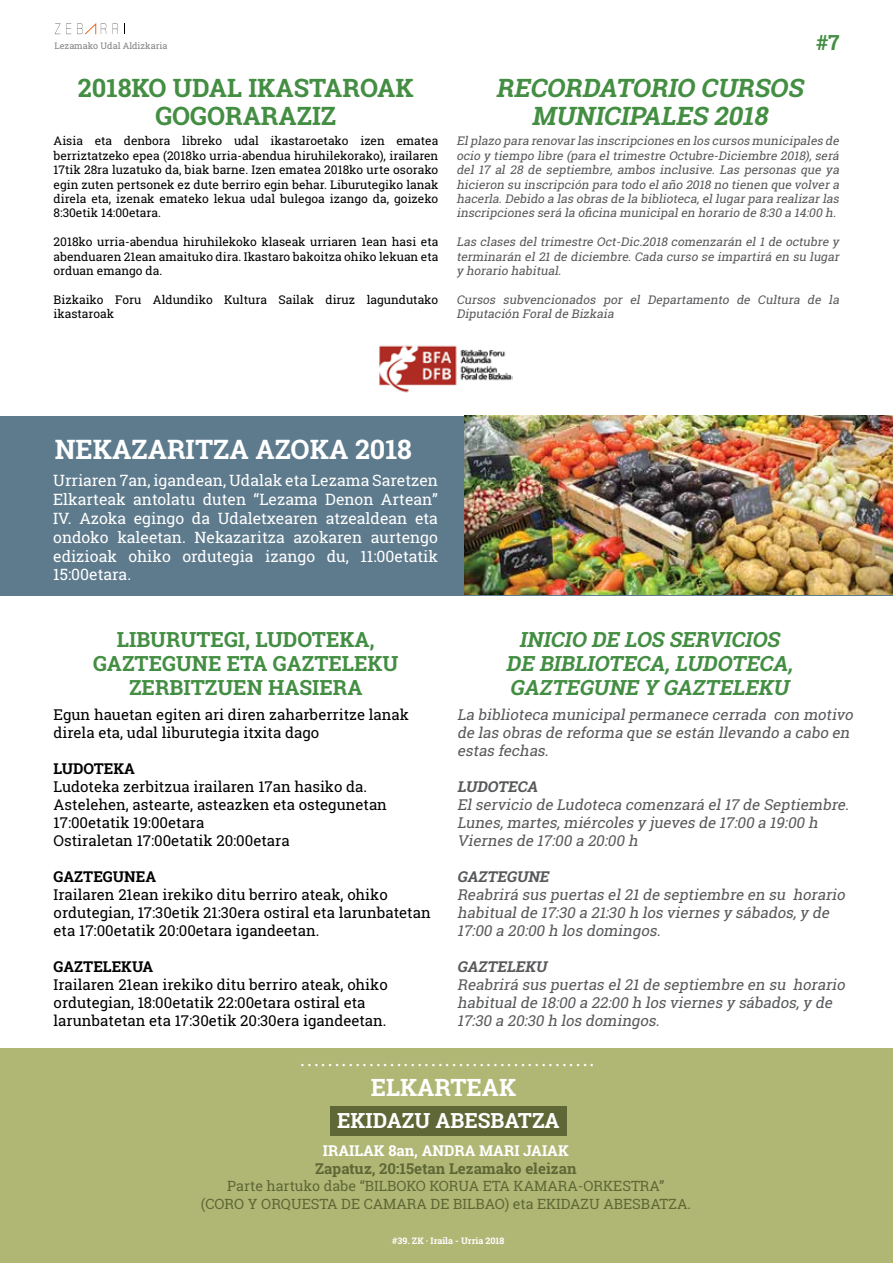
<style>
.page{position:relative;width:893px;height:1263px;background:#fff}
.page>*{position:absolute;margin:0;border:0;box-sizing:border-box;transform-origin:0 0}
.t1{font:700 27px "Roboto Slab";color:#fff}
.t2{font:italic 700 25.5px/28.5px "Roboto Slab";color:#438e42;text-align:center}
.t3{font:700 25.5px/28.5px "Roboto Slab";color:#438e42;text-align:center}
.t4{font:700 24px "Roboto Slab";color:#fff}
.t5{font:italic 700 21px/24px "Roboto Slab";color:#438e42;text-align:center}
.t6{font:700 21px/24px "Roboto Slab";color:#438e42;text-align:center}
.t7{font:21px "Minion Pro";color:#fff}
.t8{font:700 21px "Roboto Slab";color:#fff}
.t9{font:15.75px/18.9px "Roboto Slab";color:#fff;text-align:justify}
.t10{font:15px/18px "Roboto Slab";color:#000}
.t11{font:italic 15px/18px "Roboto Slab";color:#58595b}
.t12{font:700 15px "Roboto Slab";color:#5f6737}
.t13{font:700 15px "Roboto Slab";color:#000}
.t14{font:italic 700 15px "Roboto Slab";color:#58595b}
.t15{font:700 15px "Roboto Slab";color:#fff}
.t16{font:14.25px/18px "Roboto Slab";color:#5f6737;text-align:center}
.t17{font:italic 12px/14.4px "Roboto Slab";color:#58595b;text-align:justify}
.t18{font:12px/14.4px "Roboto Slab";color:#000;text-align:justify}
.t19{font:700 9px "Roboto Slab";color:#fff}
.t20{font:9px "Roboto Slab";color:#808285}
</style>
<div class="page">
<div style="left:1px;top:416px;width:892px;height:180px;background:#5e7b8d"></div>
<div style="left:0;top:1048px;width:893px;height:215px;background:#b0b775"></div>
<div style="left:330px;top:1106px;width:237px;height:29px;background:#5f6737"></div>
<img style="left:379px;top:345px;width:134px;height:48px">
<img style="left:465px;top:416px;width:428px;height:178px">
<svg style="left:55px;top:23px;width:5px;height:11px"></svg>
<svg style="left:66px;top:23px;width:5px;height:11px"></svg>
<svg style="left:113px;top:23px;width:5px;height:11px"></svg>
<svg style="left:77px;top:23px;width:29px;height:12px"></svg>
<p class="t20" style="left:54px;top:40px;width:114px">Lezamako Udal Aldizkaria</p>
<h2 class="t3" style="left:78px;top:73px;width:338px">2018KO UDAL IKASTAROAK<br>GOGORARAZIZ</h2>
<p class="t18" style="left:54px;top:134px;width:386px">Aisia eta denbora libreko udal ikastaroetako izen ematea berriztatzeko epea (2018ko urria-abendua hiruhilekorako), irailaren 17tik 28ra luzatuko da, biak barne. Izen ematea 2018ko urte osorako egin zuten pertsonek ez dute berriro egin behar. Liburutegiko lanak direla eta, izenak emateko lekua udal bulegoa izango da, goizeko 8:30etik 14:00etara.</p>
<p class="t18" style="left:54px;top:234px;width:386px">2018ko urria-abendua hiruhilekoko klaseak urriaren 1ean hasi eta abenduaren 21ean amaituko dira. Ikastaro bakoitza ohiko lekuan eta orduan emango da.</p>
<p class="t18" style="left:54px;top:292px;width:386px">Bizkaiko Foru Aldundiko Kultura Sailak diruz lagundutako ikastaroak</p>
<h3 class="t6" style="left:816px;top:30px;width:25px">#7</h3>
<h2 class="t2" style="left:496px;top:73px;width:314px">RECORDATORIO CURSOS<br>MUNICIPALES 2018</h2>
<p class="t17" style="left:456px;top:134px;width:387px">Elplazo para renovarlas inscripciones en los cursos municipales de ocio y tiempo libre (para eltrimestre Octubre-Diciembre 2018),será del 17 al 28 de septiembre, ambos inclusive. Las personas que ya hicieron su inscripción para todo elaño 2018 no tienen que volvera hacerla.Debido a las obras de la biblioteca,ellugarpara realizarlas inscripciones será la oficina municipalen horario de 8:30 a 14:00 h.</p>
<p class="t17" style="left:456px;top:234px;width:387px">Las clases del trimestre Oct-Dic.2018 comenzarán el 1 de octubre y terminarán el21de diciembre.Cada curso se impartirá en su lugar y horario habitual.</p>
<p class="t17" style="left:456px;top:292px;width:387px">Cursos subvencionados por el Departamento de Cultura de la<br>Diputación Foralde Bizkaia</p>
<h1 class="t1" style="left:55px;top:430px;width:359px">NEKAZARITZA AZOKA 2018</h1>
<p class="t9" style="left:53px;top:471px;width:386px">Urriaren 7an, igandean, Udalak eta Lezama Saretzen Elkarteak antolatu duten “Lezama Denon Artean” IV. Azoka egingo da Udaletxearen atzealdean eta ondoko kaleetan. Nekazaritza azokaren aurtengo edizioak ohiko ordutegia izango du, 11:00etatik 15:00etara.</p>
<h3 class="t6" style="left:93px;top:627px;width:307px">LIBURUTEGI, LUDOTEKA,<br>GAZTEGUNE ETA GAZTELEKU<br>ZERBITZUEN HASIERA</h3>
<p class="t10" style="left:54px;top:705px;width:357px">Egun hauetan egiten ari diren zaharberritze lanak direla eta, udal liburutegia itxita dago</p>
<p class="t13" style="left:54px;top:758px;width:83px">LUDOTEKA</p>
<p class="t10" style="left:54px;top:777px;width:335px">Ludoteka zerbitzua irailaren 17an hasiko da.<br>Astelehen, astearte, asteazken eta ostegunetan 17:00etatik 19:00etara<br>Ostiraletan 17:00etatik 20:00etara</p>
<p class="t13" style="left:54px;top:866px;width:104px">GAZTEGUNEA</p>
<p class="t10" style="left:54px;top:885px;width:379px">Irailaren 21ean irekiko ditu berriro ateak, ohiko ordutegian, 17:30etik 21:30era ostiral eta larunbatetan eta 17:00etatik 20:00etara igandeetan.</p>
<p class="t13" style="left:54px;top:956px;width:101px">GAZTELEKUA</p>
<p class="t10" style="left:54px;top:975px;width:336px">Irailaren 21ean irekiko ditu berriro ateak, ohiko ordutegian, 18:00etatik 22:00etara ostiral eta larunbatetan eta 17:30etik 20:30era igandeetan.</p>
<h3 class="t5" style="left:506px;top:627px;width:293px">INICIO DE LOS SERVICIOS<br>DE BIBLIOTECA,LUDOTECA,<br>GAZTEGUNE Y GAZTELEKU</h3>
<p class="t11" style="left:457px;top:705px;width:401px">La biblioteca municipalpermanece cerrada con motivo de las obras de reforma que se están llevando a cabo en estas fechas.</p>
<p class="t14" style="left:457px;top:776px;width:86px">LUDOTECA</p>
<p class="t11" style="left:457px;top:795px;width:397px">Elservicio de Ludoteca comenzará el17 de Septiembre.<br>Lunes,martes,miércoles y jueves de 17:00 a 19:00 h<br>Viernes de 17:00 a 20:00 h</p>
<p class="t14" style="left:457px;top:866px;width:97px">GAZTEGUNE</p>
<p class="t11" style="left:457px;top:885px;width:393px">Reabrirá sus puertas el21de septiembre en su horario habitualde 17:30 a 21:30 h los viernes y sábados,y de<br>17:00 a 20:00 h los domingos.</p>
<p class="t14" style="left:457px;top:956px;width:95px">GAZTELEKU</p>
<p class="t11" style="left:457px;top:975px;width:393px">Reabrirá sus puertas el21de septiembre en su horario habitualde 18:00 a 22:00 h los viernes y sábados,y de<br>17:30 a 20:30 h los domingos.</p>
<h3 class="t7" style="left:300px;top:1045px;width:296px">...........................................</h3>
<h3 class="t4" style="left:371px;top:1070px;width:147px">ELKARTEAK</h3>
<h3 class="t8" style="left:337px;top:1106px;width:224px">EKIDAZU ABESBATZA</h3>
<p class="t15" style="left:323px;top:1140px;width:247px">IRAILAK 8an, ANDRA MARI JAIAK</p>
<p class="t12" style="left:315px;top:1158px;width:263px">Zapatuz, 20:15etan Lezamako eleizan</p>
<p class="t16" style="left:201px;top:1176px;width:492px">Parte hartuko dabe “BILBOKO KORUA ETA KAMARA-ORKESTRA”<br>(CORO Y ORQUESTA DE CAMARA DE BILBAO) eta EKIDAZU ABESBATZA.</p>
<p class="t19" style="left:392px;top:1234px;width:114px">#39. ZK · Iraila - Urria 2018</p>
</div>
